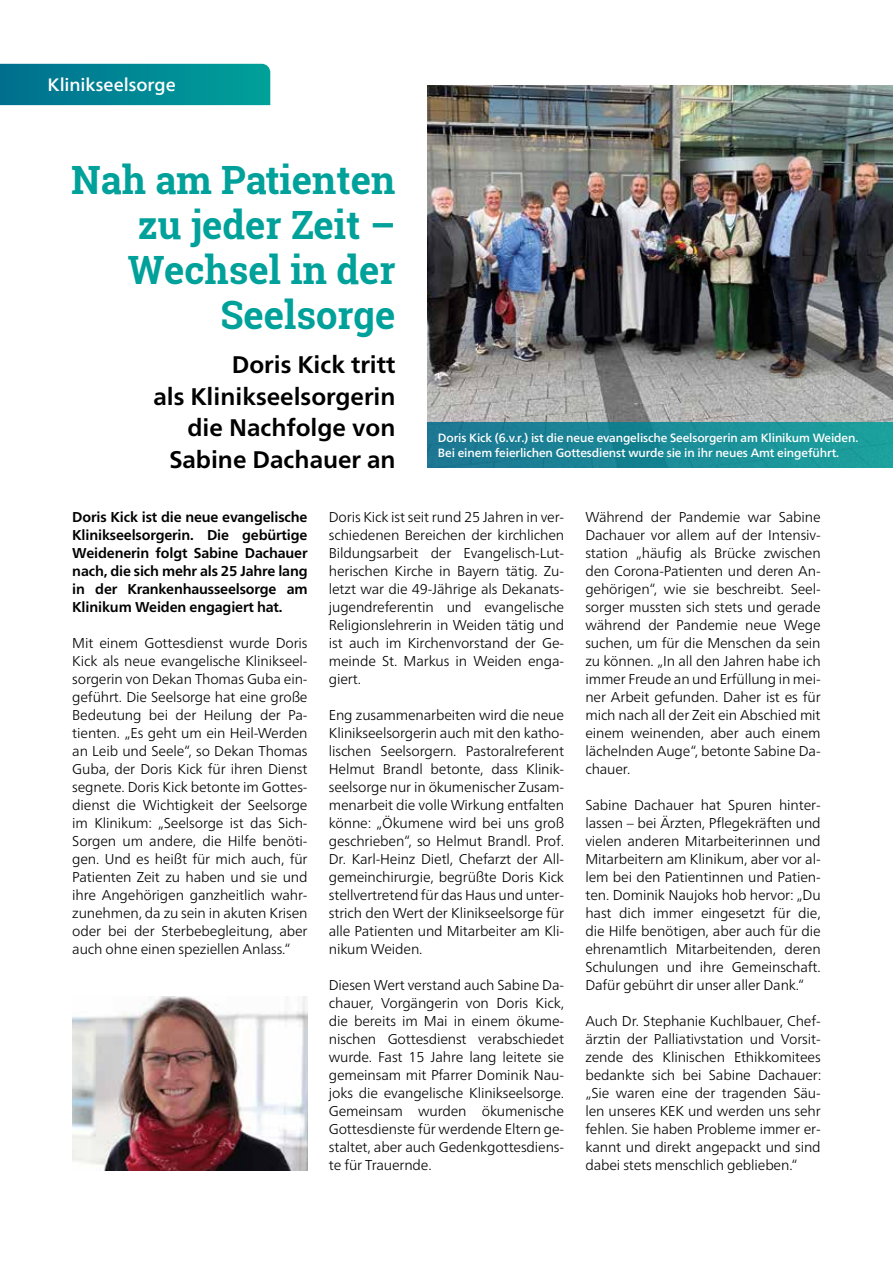
<style>
.page{position:relative;width:893px;height:1263px;background:#fff}
.page>*{position:absolute;margin:0;border:0;box-sizing:border-box;transform-origin:0 0}
.t1{font:700 39px/45px "Roboto Slab";color:#00a19a;text-align:right}
.t2{font:700 24px/31.5px "Frutiger Neue LT Pro";color:#000;text-align:right}
.t3{font:500 18px "Frutiger Neue LT Pro";color:#fff}
.t4{font:300 14.25px/18px "Frutiger Neue LT Pro";letter-spacing:-.01em;color:#000;text-align:justify}
.t5{font:700 14.25px/18px "Frutiger Neue LT Pro";letter-spacing:-.01em;color:#000;text-align:justify}
.t6{font:500 12px/15px "Frutiger Neue LT Pro";letter-spacing:-.01em;color:#fff}
</style>
<div class="page">
<img style="left:427px;top:85px;width:466px;height:337px">
<div style="left:427px;top:422px;width:466px;height:46px;background:linear-gradient(to right,#1a7491,#1ba09d)"></div>
<svg style="left:0;top:64px;width:270px;height:41px;background:#008794"></svg>
<img style="left:72px;top:996px;width:236px;height:174px">
<p class="t3" style="left:47px;top:74px;width:130px">Klinikseelsorge</p>
<h1 class="t1" style="left:71px;top:157px;width:326px">Nah am Patienten zu jeder Zeit –<br>Wechsel in der<br>Seelsorge</h1>
<h2 class="t2" style="left:153px;top:349px;width:243px">Doris Kick tritt<br>als Klinikseelsorgerin die Nachfolge von<br>Sabine Dachauer an</h2>
<p class="t6" style="left:438px;top:430px;width:422px">Doris Kick (6.v.r.) ist die neue evangelische Seelsorgerin am Klinikum Weiden.<br>Bei einem feierlichen Gottesdienst wurde sie in ihr neues Amt eingeführt.</p>
<p class="t5" style="left:72px;top:508px;width:237px">Doris Kick ist die neue evangelische Klinikseelsorgerin. Die gebürtige Weidenerin folgt Sabine Dachauer nach, die sich mehr als 25 Jahre lang in der Krankenhausseelsorge am Klinikum Weiden engagiert hat.</p>
<p class="t4" style="left:72px;top:634px;width:237px">Mit einem Gottesdienst wurde Doris Kick als neue evangelische Klinikseel&shy;sorgerin von Dekan Thomas Guba ein&shy;geführt. Die Seelsorge hat eine große Bedeutung bei der Heilung der Pa&shy;tienten. „Es geht um ein Heil-Werden an Leib und Seele“, so Dekan Thomas Guba, der Doris Kick für ihren Dienst segnete. Doris Kick betonte im Gottes&shy;dienst die Wichtigkeit der Seelsorge im Klinikum: „Seelsorge ist das Sich-Sorgen um andere, die Hilfe benöti&shy;gen. Und es heißt für mich auch, für Patienten Zeit zu haben und sie und ihre Angehörigen ganzheitlich wahr&shy;zunehmen, da zu sein in akuten Krisen oder bei der Sterbebegleitung, aber auch ohne einen speziellen Anlass.“</p>
<p class="t4" style="left:329px;top:508px;width:237px">Doris Kick ist seit rund 25 Jahren in ver&shy;schiedenen Bereichen der kirchlichen Bildungsarbeit der Evangelisch-Lut&shy;herischen Kirche in Bayern tätig. Zu&shy;letzt war die 49-Jährige als Dekanats&shy;jugendreferentin und evangelische Religionslehrerin in Weiden tätig und ist auch im Kirchenvorstand der Ge&shy;meinde St. Markus in Weiden enga&shy;giert.</p>
<p class="t4" style="left:329px;top:706px;width:237px">Eng zusammenarbeiten wird die neue Klinikseelsorgerin auch mit den katho&shy;lischen Seelsorgern. Pastoralreferent Helmut Brandl betonte, dass Klinik&shy;seelsorge nur in ökumenischer Zusam&shy;menarbeit die volle Wirkung entfalten könne: „Ökumene wird bei uns groß geschrieben“, so Helmut Brandl. Prof.<br>Dr. Karl-Heinz Dietl, Chefarzt der All&shy;gemeinchirurgie, begrüßte Doris Kick stellvertretend für das Haus und unter&shy;strich den Wert der Klinikseelsorge für alle Patienten und Mitarbeiter am Kli&shy;nikum Weiden.</p>
<p class="t4" style="left:329px;top:976px;width:237px">Diesen Wert verstand auch Sabine Da&shy;chauer, Vorgängerin von Doris Kick, die bereits im Mai in einem ökume&shy;nischen Gottesdienst verabschiedet wurde. Fast 15 Jahre lang leitete sie gemeinsam mit Pfarrer Dominik Nau&shy;joks die evangelische Klinikseelsorge.<br>Gemeinsam wurden ökumenische Gottesdienste für werdende Eltern ge&shy;staltet, aber auch Gedenkgottesdiens&shy;te für Trauernde.</p>
<p class="t4" style="left:585px;top:508px;width:237px">Während der Pandemie war Sabine Dachauer vor allem auf der Intensiv&shy;station „häufig als Brücke zwischen den Corona-Patienten und deren An&shy;gehörigen“, wie sie beschreibt. Seel&shy;sorger mussten sich stets und gerade während der Pandemie neue Wege suchen, um für die Menschen da sein zu können. „In all den Jahren habe ich immer Freude an und Erfüllung in mei&shy;ner Arbeit gefunden. Daher ist es für mich nach all der Zeit ein Abschied mit einem weinenden, aber auch einem lächelnden Auge“, betonte Sabine Da&shy;chauer.</p>
<p class="t4" style="left:585px;top:796px;width:237px">Sabine Dachauer hat Spuren hinter&shy;lassen – bei Ärzten, Pflegekräften und vielen anderen Mitarbeiterinnen und Mitarbeitern am Klinikum, aber vor al&shy;lem bei den Patientinnen und Patien&shy;ten. Dominik Naujoks hob hervor: „Du hast dich immer eingesetzt für die, die Hilfe benötigen, aber auch für die ehrenamtlich Mitarbeitenden, deren Schulungen und ihre Gemeinschaft.<br>Dafür gebührt dir unser aller Dank.“</p>
<p class="t4" style="left:585px;top:1012px;width:237px">Auch Dr. Stephanie Kuchlbauer, Chef&shy;ärztin der Palliativstation und Vorsit&shy;zende des Klinischen Ethikkomitees bedankte sich bei Sabine Dachauer: „Sie waren eine der tragenden Säu&shy;len unseres KEK und werden uns sehr fehlen. Sie haben Probleme immer er&shy;kannt und direkt angepackt und sind dabei stets menschlich geblieben.“</p>
</div>
